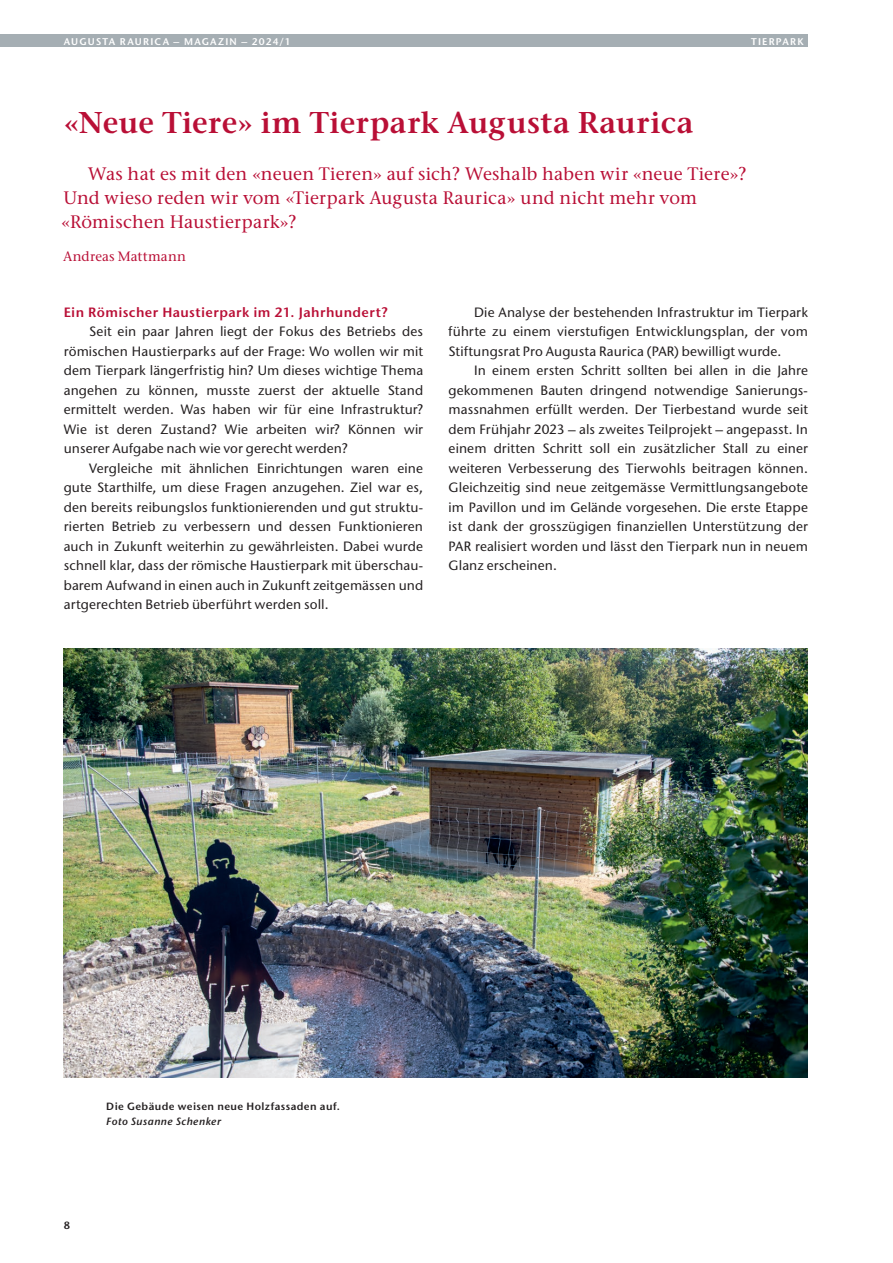
<style>
.page{position:relative;width:893px;height:1263px;background:#fff}
.page>*{position:absolute;margin:0;border:0;box-sizing:border-box;transform-origin:0 0}
.t1{font:600 30px "Stone Ser ITC Std";letter-spacing:.015em;color:#b90f36}
.t2{font:500 18px/24px "Stone Ser ITC Std";letter-spacing:.015em;color:#b90f36}
.t3{font:500 13.5px/19.5px "Stone Sans ITC Std";letter-spacing:.01em;color:#231f20;text-align:justify}
.t4{font:600 13.5px "Stone Sans ITC Std";letter-spacing:.03em;color:#b90f36}
.t5{font:500 13.5px "Stone Ser ITC Std";letter-spacing:.015em;color:#b90f36}
.t6{font:600 10.5px "Stone Sans ITC Std";letter-spacing:.04em;color:#231f20}
.t7{font:italic 600 10.5px "Stone Sans ITC Std";letter-spacing:.04em;color:#231f20}
.t8{font:600 9.75px "Stone Sans ITC Std";letter-spacing:.125em;color:#fff}
</style>
<div class="page">
<div style="left:0;top:34px;width:808px;height:13px;background:#a5aeb3"></div>
<img style="left:64px;top:648px;width:744px;height:429px">
<p class="t8" style="left:64px;top:35px;width:229px">AUGUSTA RAURICA – MAGAZIN – 2024/1</p>
<p class="t8" style="left:751px;top:35px;width:54px">TIERPARK</p>
<h1 class="t1" style="left:64px;top:104px;width:631px">«Neue Tiere» im Tierpark Augusta Raurica</h1>
<h2 class="t2" style="left:61px;top:162px;width:687px;text-indent:27px">Was hat es mit den «neuen Tieren» auf sich? Weshalb haben wir «neue Tiere»?<br>Und wieso reden wir vom «Tierpark Augusta Raurica» und nicht mehr vom «Römischen Haustierpark»?</h2>
<p class="t5" style="left:63px;top:248px;width:124px">Andreas Mattmann</p>
<p class="t4" style="left:64px;top:303px;width:325px">Ein Römischer Haustierpark im 21. Jahrhundert?</p>
<p class="t3" style="left:64px;top:321px;width:361px;text-indent:26px">Seit ein paar Jahren liegt der Fokus des Betriebs des römischen Haustierparks auf der Frage: Wo wollen wir mit dem Tierpark längerfristig hin? Um dieses wichtige Thema angehen zu können, musste zuerst der aktuelle Stand ermittelt werden. Was haben wir für eine Infrastruktur?<br>Wie ist deren Zustand? Wie arbeiten wir? Können wir unserer Aufgabe nach wie vor gerecht werden?</p>
<p class="t3" style="left:64px;top:458px;width:361px;text-indent:26px">Vergleiche mit ähnlichen Einrichtungen waren eine gute Starthilfe, um diese Fragen anzugehen. Ziel war es, den bereits reibungslos funktionierenden und gut struktu&shy;rierten Betrieb zu verbessern und dessen Funktionieren auch in Zukunft weiterhin zu gewährleisten. Dabei wurde schnell klar, dass der römische Haustierpark mit überschau&shy;barem Aufwand in einen auch in Zukunft zeitgemässen und artgerechten Betrieb überführt werden soll.</p>
<p class="t3" style="left:449px;top:302px;width:361px;text-indent:26px">Die Analyse der bestehenden Infrastruktur im Tierpark führte zu einem vierstufigen Entwicklungsplan, der vom Stiftungsrat Pro Augusta Raurica (PAR) bewilligt wurde.</p>
<p class="t3" style="left:449px;top:360px;width:361px;text-indent:26px">In einem ersten Schritt sollten bei allen in die Jahre gekommenen Bauten dringend notwendige Sanierungs&shy;massnahmen erfüllt werden. Der Tierbestand wurde seit dem Frühjahr 2023 – als zweites Teilprojekt – angepasst. In einem dritten Schritt soll ein zusätzlicher Stall zu einer weiteren Verbesserung des Tierwohls beitragen können.<br>Gleichzeitig sind neue zeitgemässe Vermittlungsangebote im Pavillon und im Gelände vorgesehen. Die erste Etappe ist dank der grosszügigen finanziellen Unterstützung der PAR realisiert worden und lässt den Tierpark nun in neuem Glanz erscheinen.</p>
<p class="t6" style="left:106px;top:1100px;width:235px">Die Gebäude weisen neue Holzfassaden auf.</p>
<p class="t7" style="left:106px;top:1115px;width:116px">Foto Susanne Schenker</p>
<p class="t6" style="left:64px;top:1219px;width:8px">8</p>
</div>
